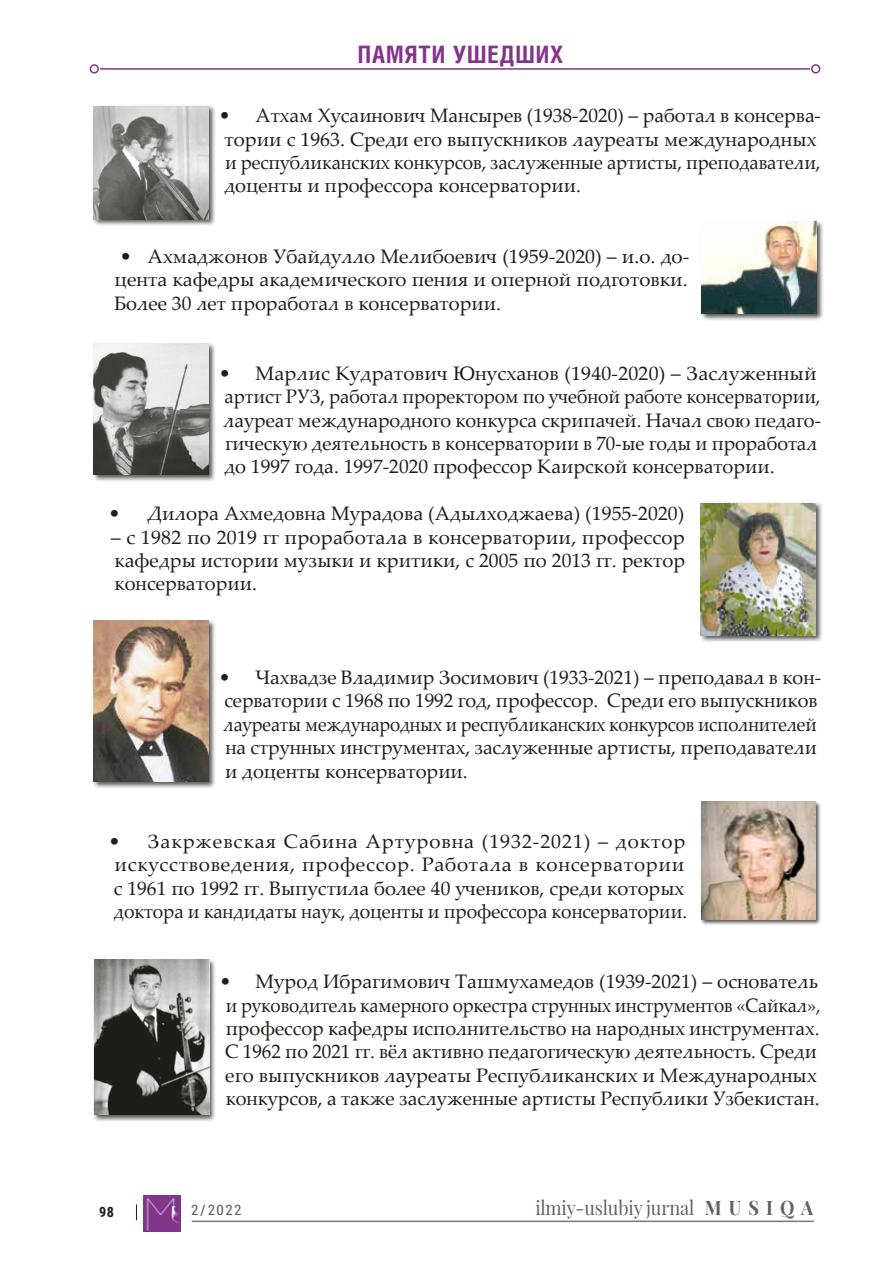
<style>
.page{position:relative;width:893px;height:1263px;background:#fff}
.page>*{position:absolute;margin:0;border:0;box-sizing:border-box;transform-origin:0 0}
.t1{font:700 24px "Helios Cond C";letter-spacing:.04em;color:#82358b}
.t2{font:19.5px/23.4px "Palatino Linotype";color:#1d1d1b}
.t3{font:19.5px "Playfair Display";letter-spacing:-.005em;color:#1d1d1b;scale:.93 1}
.t4{font:condensed 14.25px "Roboto";color:#1d1d1b}
.t5{font:700 14.25px "Roboto Condensed";color:#1d1d1b}
</style>
<div class="page">
<img style="left:144px;top:1195px;width:36px;height:37px">
<hr style="left:192px;top:1220px;width:622px;height:2px;background:#1d1d1b">
<div style="left:700px;top:801px;width:122px;height:124px;background:#1d1d1b;opacity:.75"></div>
<img style="left:701px;top:801px;width:115px;height:118px">
<div style="left:92px;top:619px;width:124px;height:171px;background:#1d1d1b;opacity:.75"></div>
<img style="left:94px;top:621px;width:114px;height:161px">
<div style="left:699px;top:501px;width:124px;height:141px;background:#1d1d1b;opacity:.75"></div>
<img style="left:701px;top:503px;width:115px;height:132px">
<div style="left:92px;top:105px;width:124px;height:122px;background:#1d1d1b;opacity:.75"></div>
<img style="left:94px;top:106px;width:114px;height:113px">
<div style="left:700px;top:220px;width:124px;height:102px;background:#1d1d1b;opacity:.75"></div>
<img style="left:702px;top:222px;width:114px;height:92px">
<div style="left:92px;top:342px;width:124px;height:140px;background:#1d1d1b;opacity:.75"></div>
<img style="left:94px;top:344px;width:114px;height:130px">
<div style="left:92px;top:958px;width:125px;height:164px;background:#1d1d1b;opacity:.75"></div>
<img style="left:94px;top:960px;width:115px;height:155px">
<svg style="left:136px;top:1204px;width:1px;height:16px"></svg>
<hr style="left:100px;top:68px;width:710px;height:2px;background:#82358b">
<div style="left:811px;top:64px;width:9px;height:10px;border:2px solid #82358b;border-radius:50%"></div>
<div style="left:90px;top:64px;width:9px;height:10px;border:2px solid #82358b;border-radius:50%"></div>
<p class="t1" style="left:358px;top:40px;width:207px">ПАМЯТИ УШЕДШИХ</p>
<p class="t2" style="left:219px;top:103px;width:604px">• Атхам Хусаинович Мансырев (1938-2020) – работал в консерва&shy;тории с 1963. Среди его выпускников лауреаты международных и республиканских конкурсов, заслуженные артисты, преподаватели, доценты и профессора консерватории.</p>
<p class="t2" style="left:114px;top:244px;width:576px;text-align:justify">• Ахмаджонов Убайдулло Мелибоевич (1959-2020) – и.о. до&shy;цента кафедры академического пения и оперной подготовки.<br>Более 30 лет проработал в консерватории.</p>
<p class="t2" style="left:219px;top:361px;width:604px">• Марлис Кудратович Юнусханов (1940-2020) – Заслуженный артист РУЗ, работал проректором по учебной работе консерватории, лауреат международного конкурса скрипачей. Начал свою педаго&shy;гическую деятельность в консерватории в 70-ые годы и проработал до 1997 года. 1997-2020 профессор Каирской консерватории.</p>
<p class="t2" style="left:108px;top:501px;width:578px">• Дилора Ахмедовна Мурадова (Адылходжаева) (1955-2020)</p>
<p class="t2" style="left:111px;top:524px;width:576px;text-align:justify">– с 1982 по 2019 гг проработала в консерватории, профессор кафедры истории музыки и критики, с 2005 по 2013 гг. ректор консерватории.</p>
<p class="t2" style="left:219px;top:665px;width:604px">• Чахвадзе Владимир Зосимович (1933-2021) – преподавал в кон&shy;серватории с 1968 по 1992 год, профессор. Среди его выпускников лауреаты международных и республиканских конкурсов исполнителей на струнных инструментах, заслуженные артисты, преподаватели и доценты консерватории.</p>
<p class="t2" style="left:108px;top:829px;width:580px">• Закржевская Сабина Артуровна (1932-2021) – доктор искусствоведения, профессор. Работала в консерватории с 1961 по 1992 гг. Выпустила более 40 учеников, среди которых доктора и кандидаты наук, доценты и профессора консерватории.</p>
<p class="t2" style="left:220px;top:969px;width:602px">• Мурод Ибрагимович Ташмухамедов (1939-2021) – основатель и руководитель камерного оркестра струнных инструментов «Сайкал», профессор кафедры исполнительство на народных инструментах.<br>С 1962 по 2021 гг. вёл активно педагогическую деятельность. Среди его выпускников лауреаты Республиканских и Международных конкурсов, а также заслуженные артисты Республики Узбекистан.</p>
<p class="t5" style="left:99px;top:1202px;width:16px">98</p>
<p class="t4" style="left:191px;top:1200px;width:52px">2/2022</p>
<p class="t3" style="left:535px;top:1192px;width:301px">ilmiy-uslubiy jurnal M U S I Q A</p>
</div>
